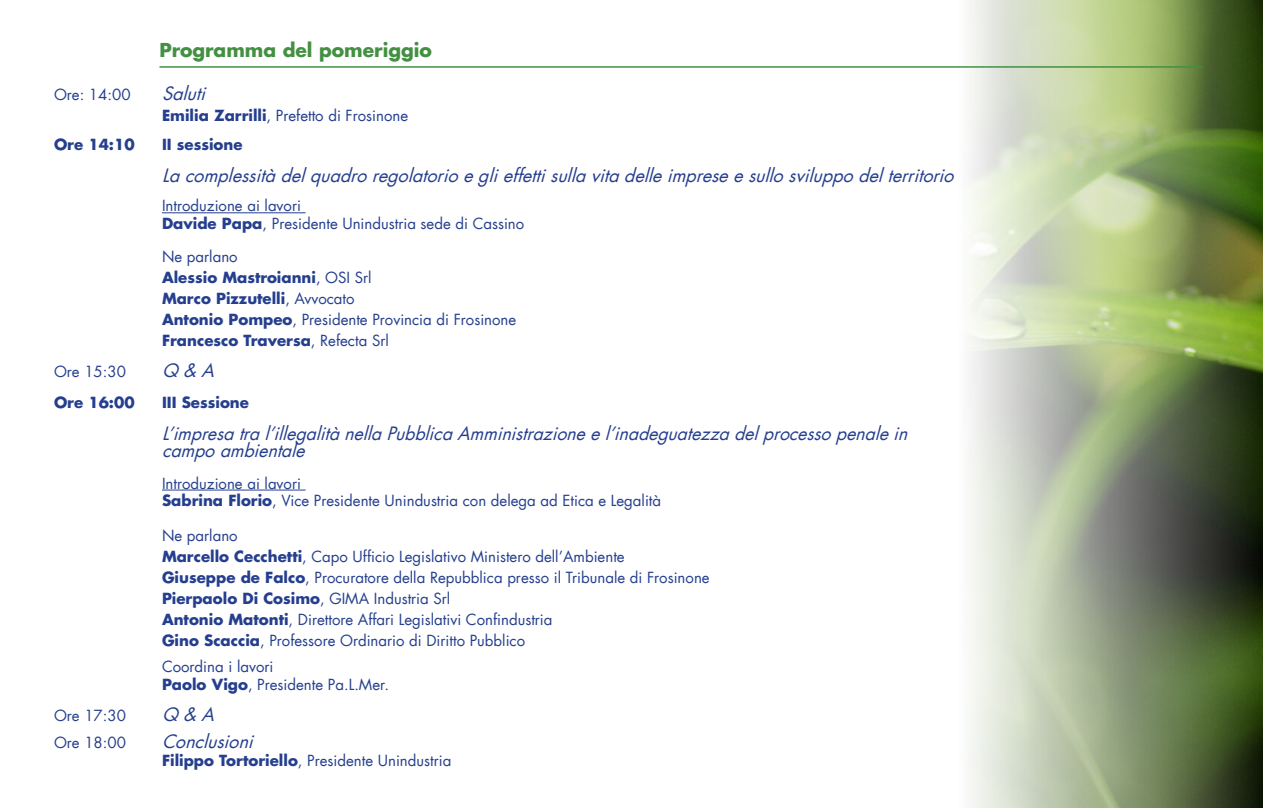
<style>
.page{position:relative;width:1263px;height:808px;background:#fff}
.page>*{position:absolute;margin:0;border:0;box-sizing:border-box;transform-origin:0 0}
.t1{font:700 18.75px "Futura LT";color:#439042}
.t2{font:italic 18px "Futura LT";color:#253f8e}
.t3{font:15px "Futura LT";color:#253f8e}
.t4{font:700 15px "Futura LT";color:#253f8e}
.s1{font-weight:700}
.s2{font-weight:400}
</style>
<div class="page">
<img style="left:970px;top:0;width:293px;height:808px">
<hr style="left:162px;top:212px;width:144px;height:1px;background:#253f8e">
<hr style="left:162px;top:490px;width:144px;height:1px;background:#253f8e">
<hr style="left:159px;top:66px;width:1043px;height:2px;background:#439042">
<p class="t1" style="left:159px;top:37px;width:274px">Programma del pomeriggio</p>
<p class="t3" style="left:54px;top:85px;width:78px">Ore: 14:00</p>
<p class="t2" style="left:162px;top:82px;width:51px">Saluti</p>
<p class="t3" style="left:162px;top:106px;width:248px"><span class="s1">Emilia Zarrilli</span>, Prefetto di Frosinone</p>
<p class="t4" style="left:54px;top:135px;width:82px">Ore 14:10</p>
<p class="t4" style="left:162px;top:135px;width:82px">II sessione</p>
<p class="t2" style="left:162px;top:163px;width:799px">Lacomplessitàdelquadroregolatorioeglieffettisullavitadelleimpreseesullosviluppodelterritorio</p>
<p class="t3" style="left:162px;top:196px;width:140px">Introduzione ai lavori</p>
<p class="t3" style="left:162px;top:214px;width:364px"><span class="s1">Davide Papa</span>, Presidente Unindustria sede di Cassino</p>
<p class="t3" style="left:162px;top:247px;width:77px">Ne parlano</p>
<p class="t4" style="left:162px;top:267px;width:211px">Alessio Mastroianni<span class="s2">, OSI Srl</span></p>
<p class="t4" style="left:162px;top:288px;width:194px">Marco Pizzutelli<span class="s2">, Avvocato</span></p>
<p class="t3" style="left:162px;top:310px;width:356px"><span class="s1">Antonio Pompeo</span>, Presidente Provincia di Frosinone</p>
<p class="t4" style="left:162px;top:330px;width:228px">Francesco Traversa<span class="s2">, Refecta Srl</span></p>
<p class="t3" style="left:54px;top:362px;width:73px">Ore 15:30</p>
<p class="t2" style="left:162px;top:359px;width:59px">Q &amp; A</p>
<p class="t4" style="left:54px;top:393px;width:82px">Ore 16:00</p>
<p class="t4" style="left:162px;top:393px;width:89px">III Sessione</p>
<p class="t2" style="left:162px;top:421px;width:753px">L’impresatral’illegalitànellaPubblicaAmministrazioneel’inadeguatezzadelprocessopenalein</p>
<p class="t2" style="left:162px;top:439px;width:150px">campoambientale</p>
<p class="t3" style="left:162px;top:473px;width:140px">Introduzione ai lavori</p>
<p class="t3" style="left:162px;top:491px;width:501px"><span class="s1">Sabrina Florio</span>, Vice Presidente Unindustria con delega ad Etica e Legalità</p>
<p class="t3" style="left:162px;top:526px;width:77px">Ne parlano</p>
<p class="t3" style="left:162px;top:547px;width:464px"><span class="s1">Marcello Cecchetti</span>, Capo Ufficio Legislativo Ministero dell’Ambiente</p>
<p class="t3" style="left:162px;top:568px;width:549px"><span class="s1">Giuseppe de Falco</span>, Procuratore della Repubblica presso il Tribunale di Frosinone</p>
<p class="t4" style="left:162px;top:588px;width:290px">Pierpaolo Di Cosimo<span class="s2">, GIMA Industria Srl</span></p>
<p class="t3" style="left:162px;top:610px;width:392px"><span class="s1">Antonio Matonti</span>, Direttore Affari Legislativi Confindustria</p>
<p class="t3" style="left:162px;top:631px;width:365px"><span class="s1">Gino Scaccia</span>, Professore Ordinario di Diritto Pubblico</p>
<p class="t3" style="left:162px;top:657px;width:113px">Coordina i lavori</p>
<p class="t3" style="left:162px;top:675px;width:228px"><span class="s1">Paolo Vigo</span>, Presidente Pa.L.Mer.</p>
<p class="t3" style="left:54px;top:706px;width:73px">Ore 17:30</p>
<p class="t2" style="left:162px;top:703px;width:59px">Q &amp; A</p>
<p class="t3" style="left:54px;top:733px;width:73px">Ore 18:00</p>
<p class="t2" style="left:162px;top:730px;width:98px">Conclusioni</p>
<p class="t3" style="left:162px;top:751px;width:291px"><span class="s1">Filippo Tortoriello</span>, Presidente Unindustria</p>
</div>
